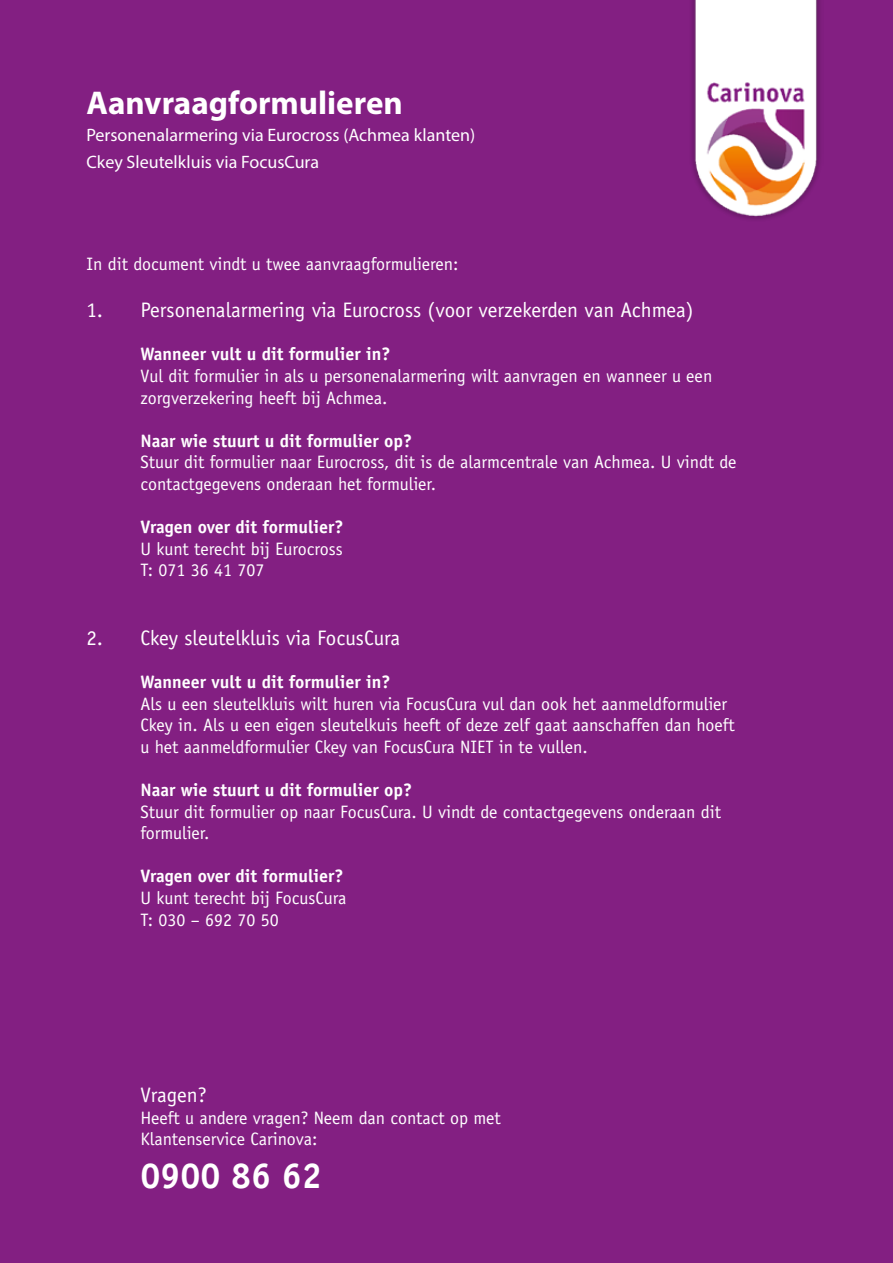
<style>
.page{position:relative;width:893px;height:1263px;background:#831f82}
.page>*{position:absolute;margin:0;border:0;box-sizing:border-box;transform-origin:0 0}
.t1{font:700 36px "Officina Sans Std";color:#fff}
.t2{font:700 33px "Myriad Pro";color:#fff}
.t3{font:21px "Officina Sans Std";color:#fff}
.t4{font:18px/21.6px "Officina Sans Std";color:#fff}
.t5{font:700 18px "Officina Sans Std";color:#fff}
.t6{font:18px/27px "Myriad Pro";color:#fff}
</style>
<div class="page">
<img style="left:692px;top:0;width:128px;height:219px">
<h2 class="t2" style="left:86px;top:82px;width:318px">Aanvraagformulieren</h2>
<p class="t6" style="left:86px;top:121px;width:390px">Personenalarmering via Eurocross (Achmea klanten)<br>Ckey Sleutelkluis via FocusCura</p>
<p class="t4" style="left:86px;top:253px;width:374px">In dit document vindt u twee aanvraagformulieren:</p>
<p class="t3" style="left:86px;top:298px;width:609px">1. Personenalarmering via Eurocross (voor verzekerden van Achmea)</p>
<p class="t5" style="left:140px;top:343px;width:251px">Wanneer vult u dit formulier in?</p>
<p class="t4" style="left:140px;top:365px;width:573px">Vul dit formulier in als u personenalarmering wilt aanvragen en wanneer u een zorgverzekering heeft bij Achmea.</p>
<p class="t5" style="left:140px;top:429px;width:273px">Naar wie stuurt u dit formulier op?</p>
<p class="t4" style="left:140px;top:451px;width:597px">Stuur dit formulier naar Eurocross, dit is de alarmcentrale van Achmea. U vindt de contactgegevens onderaan het formulier.</p>
<p class="t5" style="left:140px;top:516px;width:205px">Vragen over dit formulier?</p>
<p class="t4" style="left:140px;top:538px;width:204px">U kunt terecht bij Eurocross<br>T: 071 36 41 707</p>
<p class="t3" style="left:86px;top:625px;width:315px">2. Ckey sleutelkluis via FocusCura</p>
<p class="t5" style="left:140px;top:671px;width:251px">Wanneer vult u dit formulier in?</p>
<p class="t4" style="left:140px;top:693px;width:596px">Als u een sleutelkluis wilt huren via FocusCura vul dan ook het aanmeldformulier<br>Ckey in. Als u een eigen sleutelkuis heeft of deze zelf gaat aanschaffen dan hoeft u het aanmeldformulier Ckey van FocusCura NIET in te vullen.</p>
<p class="t5" style="left:140px;top:779px;width:273px">Naar wie stuurt u dit formulier op?</p>
<p class="t4" style="left:140px;top:801px;width:582px">Stuur dit formulier op naar FocusCura. U vindt de contactgegevens onderaan dit formulier.</p>
<p class="t5" style="left:140px;top:865px;width:205px">Vragen over dit formulier?</p>
<p class="t4" style="left:140px;top:887px;width:208px">U kunt terecht bij FocusCura<br>T: 030 – 692 70 50</p>
<p class="t3" style="left:140px;top:1082px;width:68px">Vragen?</p>
<p class="t4" style="left:140px;top:1107px;width:362px">Heeft u andere vragen? Neem dan contact op met<br>Klantenservice Carinova:</p>
<h1 class="t1" style="left:140px;top:1154px;width:183px">0900 86 62</h1>
</div>
